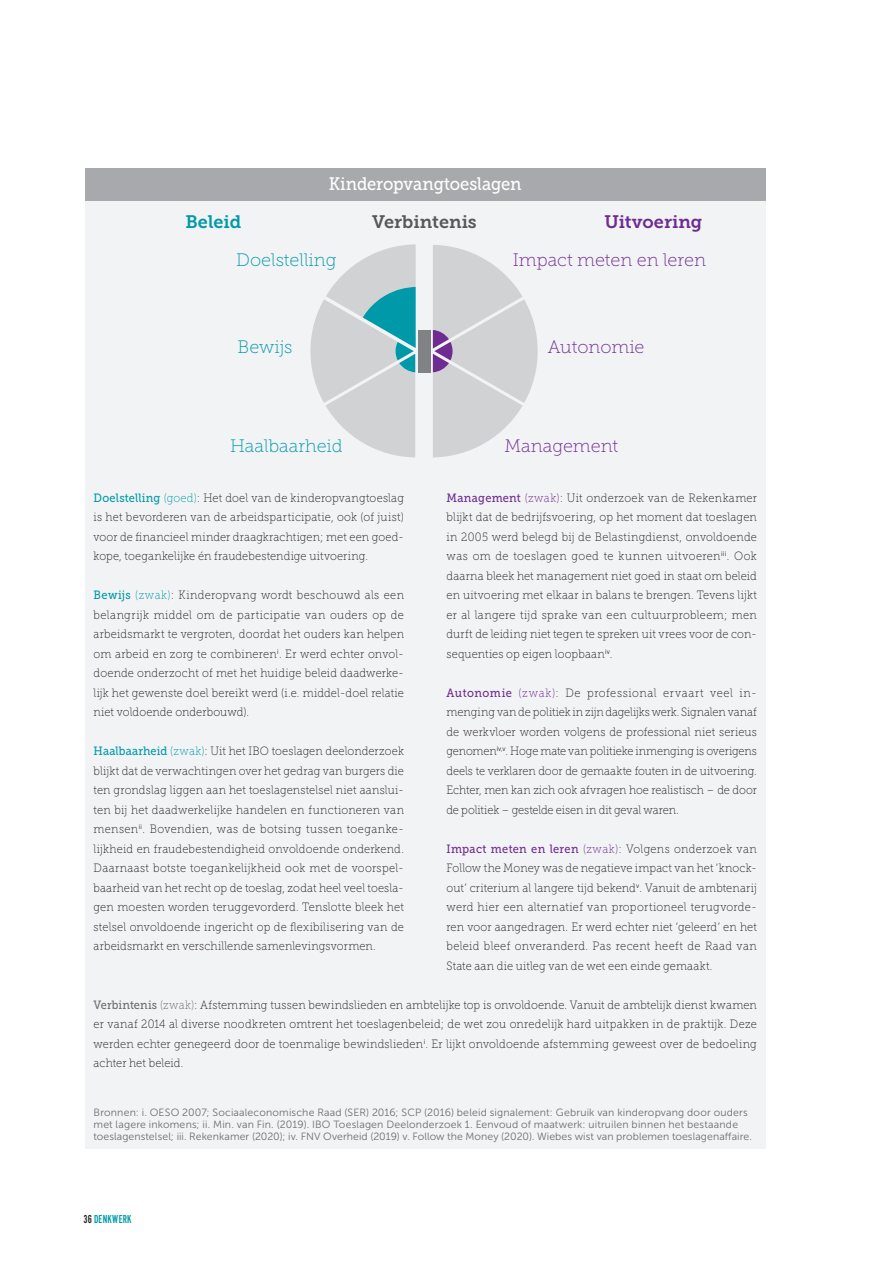
<style>
.page{position:relative;width:893px;height:1263px;background:#fff}
.page>*{position:absolute;margin:0;border:0;box-sizing:border-box;transform-origin:0 0}
.t1{font:18px "Museo Slab 100";color:#6e2c91}
.t2{font:18px "Museo Slab 100";color:#0099a9}
._04_Table_Topic_head{font:18px "Museo Slab 500";letter-spacing:-.01em;color:#fff;scale:.92 1}
.t3{font:18px "Museo Slab 700";color:#57585a}
.t4{font:18px "Museo Slab 700";color:#6e2c91}
.t5{font:18px "Museo Slab 700";color:#0099a9}
._00_Body{font:12px/19.5px "Museo Slab 100";letter-spacing:.01em;color:#231f20;text-align:justify;scale:.92 1}
.t6{font:12px "Alternate Got No 2 D";letter-spacing:.02em;color:#0099a9;scale:.92 1}
._03_Figuur_Footer_NO{font:10.5px/12px "Museo Sans 300";letter-spacing:.015em;color:#6c6d70}
.s1{font-family:"Museo Slab 500";color:#0099a9}
.s2{color:#0099a9}
.s3{font-family:"Museo Slab 500";color:#6e2c91}
.s4{color:#6e2c91}
.s5{font-family:"Museo Slab 500";color:#6c6d70}
.s6{color:#6c6d70}
.s7{color:#231f20}
</style>
<div class="page">
<div style="left:85px;top:168px;width:680px;height:980px;background:#f2f3f4"></div>
<svg style="left:433px;top:245px;width:105px;height:212px"></svg>
<div style="left:418px;top:330px;width:12px;height:42px;background:#808285"></div>
<svg style="left:310px;top:244px;width:106px;height:213px"></svg>
<div style="left:85px;top:168px;width:680px;height:33px;background:#a8a9ad"></div>
<p class="_04_Table_Topic_head" style="left:329px;top:174px;width:211px">Kinderopvangtoeslagen</p>
<p class="t5" style="left:186px;top:211px;width:57px">Beleid</p>
<p class="t3" style="left:372px;top:211px;width:106px">Verbintenis</p>
<p class="t4" style="left:604px;top:211px;width:99px">Uitvoering</p>
<p class="t2" style="left:236px;top:250px;width:102px">Doelstelling</p>
<p class="t1" style="left:513px;top:250px;width:195px">Impact meten en leren</p>
<p class="t2" style="left:237px;top:337px;width:57px">Bewijs</p>
<p class="t1" style="left:548px;top:337px;width:98px">Autonomie</p>
<p class="t2" style="left:230px;top:436px;width:114px">Haalbaarheid</p>
<p class="t1" style="left:504px;top:436px;width:115px">Management</p>
<p class="_00_Body" style="left:94px;top:488px;width:339px"><span class="s1">Doelstelling</span> <span class="s2">(goed)</span>: Het doel van de kinderopvangtoeslag is het bevorderen van de arbeidsparticipatie, ook (of juist) voor de financieel minder draagkrachtigen; met een goed&shy;kope, toegankelijke én fraudebestendige uitvoering.</p>
<p class="_00_Body" style="left:94px;top:585px;width:339px"><span class="s1">Bewijs</span> <span class="s2">(zwak)</span>: Kinderopvang wordt beschouwd als een belangrijk middel om de participatie van ouders op de arbeidsmarkt te vergroten, doordat het ouders kan helpen om arbeid en zorg te combineren<sup>i</sup>. Er werd echter onvol&shy;doende onderzocht of met het huidige beleid daadwerke&shy;lijk het gewenste doel bereikt werd (i.e. middel-doel relatie niet voldoende onderbouwd).</p>
<p class="_00_Body" style="left:94px;top:741px;width:339px"><span class="s1">Haalbaarheid</span> <span class="s2">(zwak)</span>: Uit het IBO toeslagen deelonderzoek blijkt dat de verwachtingen over het gedrag van burgers die ten grondslag liggen aan het toeslagenstelsel niet aanslui&shy;ten bij het daadwerkelijke handelen en functioneren van mensen<sup>ii</sup>. Bovendien, was de botsing tussen toeganke&shy;lijkheid en fraudebestendigheid onvoldoende onderkend.<br>Daarnaast botste toegankelijkheid ook met de voorspel&shy;baarheid van het recht op de toeslag, zodat heel veel toesla&shy;gen moesten worden teruggevorderd. Tenslotte bleek het stelsel onvoldoende ingericht op de flexibilisering van de arbeidsmarkt en verschillende samenlevingsvormen.</p>
<p class="_00_Body" style="left:446px;top:488px;width:339px"><span class="s3">Management</span> <span class="s4">(zwak)</span>: Uit onderzoek van de Rekenkamer blijkt dat de bedrijfsvoering, op het moment dat toeslagen in 2005 werd belegd bij de Belastingdienst, onvoldoende was om de toeslagen goed te kunnen uitvoeren<sup>iii</sup>. Ook daarna bleek het management niet goed in staat om beleid en uitvoering met elkaar in balans te brengen. Tevens lijkt er al langere tijd sprake van een cultuurprobleem; men durft de leiding niet tegen te spreken uit vrees voor de con&shy;sequenties op eigen loopbaan<sup>iv</sup>.</p>
<p class="_00_Body" style="left:446px;top:683px;width:339px"><span class="s3">Autonomie</span> <span class="s4">(zwak)</span>: De professional ervaart veel in&shy;menging van de politiek in zijn dagelijks werk. Signalen vanaf de werkvloer worden volgens de professional niet serieus genomen<sup>iv,v</sup>. Hoge mate van politieke inmenging is overigens deels te verklaren door de gemaakte fouten in de uitvoering.<br>Echter, men kan zich ook afvragen hoe realistisch – de door de politiek – gestelde eisen in dit geval waren.</p>
<p class="_00_Body" style="left:446px;top:839px;width:339px"><span class="s3">Impact meten en leren</span> <span class="s4">(zwak)</span>: Volgens onderzoek van Follow the Money was de negatieve impact van het ‘knock&shy;out’ criterium al langere tijd bekend<sup>v</sup>. Vanuit de ambtenarij werd hier een alternatief van proportioneel terugvorde&shy;ren voor aangedragen. Er werd echter niet ‘geleerd’ en het beleid bleef onveranderd. Pas recent heeft de Raad van State aan die uitleg van de wet een einde gemaakt.</p>
<p class="_00_Body" style="left:94px;top:995px;width:722px"><span class="s5">Verbintenis</span> <span class="s6">(zwak)</span>: Afstemming tussen bewindslieden en ambtelijke top is onvoldoende. Vanuit de ambtelijk dienst kwamen er vanaf 2014 al diverse noodkreten omtrent het toeslagenbeleid; de wet zou onredelijk hard uitpakken in de praktijk. Deze werden echter genegeerd door de toenmalige bewindslieden<sup>i</sup>. Er lijkt onvoldoende afstemming geweest over de bedoeling achter het beleid.</p>
<p class="_03_Figuur_Footer_NO" style="left:94px;top:1106px;width:660px">Bronnen: i. OESO 2007; Sociaaleconomische Raad (SER) 2016; SCP (2016) beleid signalement: Gebruik van kinderopvang door ouders met lagere inkomens; ii. Min. van Fin. (2019). IBO Toeslagen Deelonderzoek 1. Eenvoud of maatwerk: uitruilen binnen het bestaande toeslagenstelsel; iii. Rekenkamer (2020); iv. FNV Overheid (2019) v. Follow the Money (2020). Wiebes wist van problemen toeslagenaffaire.</p>
<p class="t6" style="left:84px;top:1213px;width:54px"><span class="s7">36</span> DENKWERK</p>
</div>
